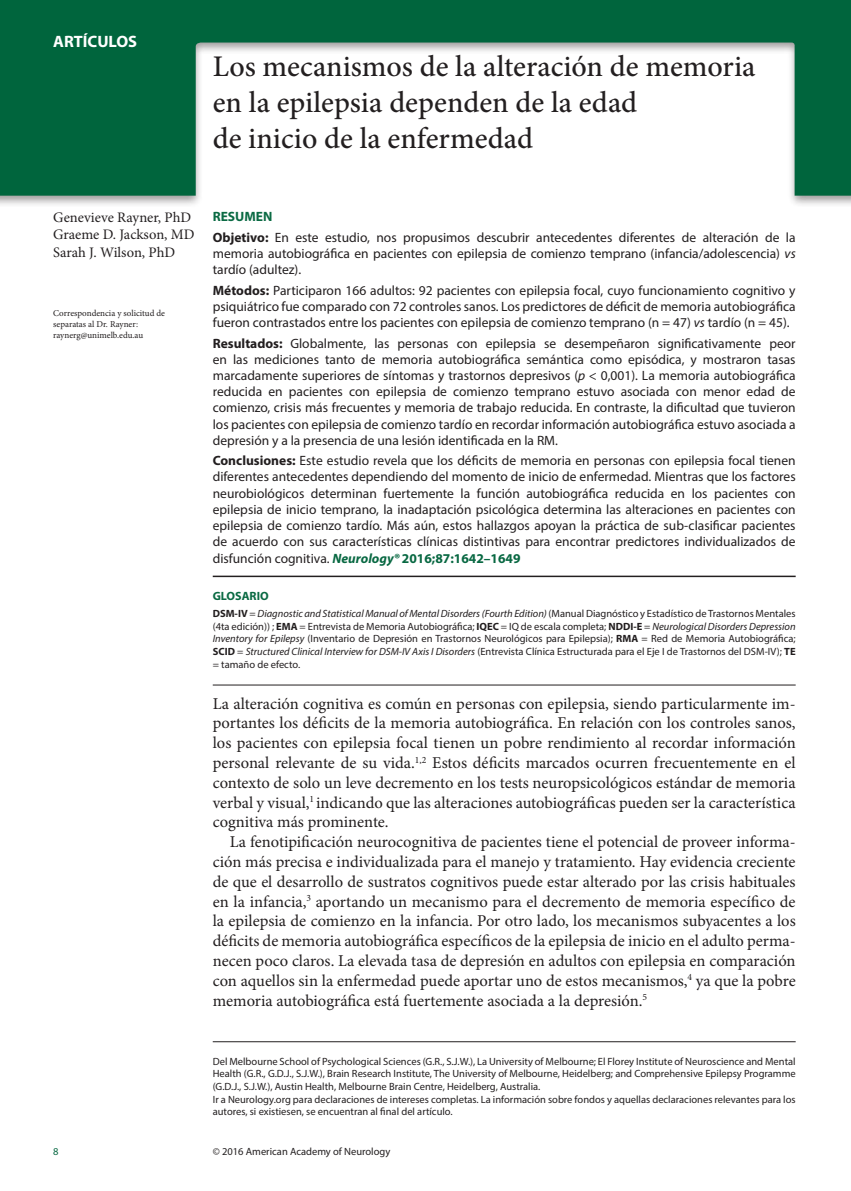
<style>
.page{position:relative;width:851px;height:1191px;background:#fff}
.page>*{position:absolute;margin:0;border:0;box-sizing:border-box;transform-origin:0 0}
.t1{font:500 30px/36px "Minion Pro";color:#231f20}
.t2{font:16.5px/19.8px "Minion Pro";color:#221e1f;text-align:justify}
.t3{font:700 16.5px "Myriad Pro";color:#fff}
.t4{font:14.55px/17.4px "Minion Pro";color:#231f20}
.t5{font:13.5px/16.2px "Myriad Pro";color:#221e1f;text-align:justify}
.t6{font:700 12px "Myriad Pro";color:#0a6a43}
.t7{font:10.5px/12.6px "Myriad Pro";color:#231f20}
.t8{font:10.5px/12.6px "Myriad Pro";color:#221e1f;text-align:justify}
.t9{font:10.5px "Myriad Pro";color:#086842}
.t10{font:9px/10.8px "Minion Pro";color:#231f20}
.s1{font-weight:700;color:#0a6a43}
.s2{font-weight:700}
.s3{font-style:italic}
.s4{font-weight:700;font-style:italic;color:#086842}
.s5{font-weight:700;color:#086842}
</style>
<div class="page">
<div style="left:0;top:0;width:850px;height:208px;background:#231f20;opacity:.46"></div>
<svg style="left:0;top:0;width:850px;height:196px"></svg>
<hr style="left:213px;top:575px;width:582px;height:2px;background:#231f20">
<hr style="left:213px;top:684px;width:582px;height:1px;background:#231f20">
<hr style="left:213px;top:1041px;width:582px;height:1px;background:#231f20">
<p class="t3" style="left:53px;top:31px;width:85px">ARTÍCULOS</p>
<h1 class="t1" style="left:213px;top:48px;width:544px">Los mecanismos de la alteración de memoria en la epilepsia dependen de la edad<br>de inicio de la enfermedad</h1>
<p class="t4" style="left:53px;top:208px;width:143px">Genevieve Rayner, PhD<br>Graeme D. Jackson, MD<br>Sarah J. Wilson, PhD</p>
<p class="t10" style="left:53px;top:308px;width:113px">Correspondencia y solicitud de separatas al Dr. Rayner: raynerg@unimelb.edu.au</p>
<p class="t5" style="left:213px;top:206px;width:584px;line-height:20.4px"><span class="s1">RESUMEN<br></span><span class="s2">Objetivo:</span> En este estudio, nos propusimos descubrir antecedentes diferentes de alteración de la</p>
<p class="t5" style="left:213px;top:245px;width:584px">memoria autobiográfica en pacientes con epilepsia de comienzo temprano (infancia/adolescencia) <span class="s3">vs </span>tardío (adultez).</p>
<p class="t5" style="left:213px;top:282px;width:584px"><span class="s2">Métodos:</span> Participaron 166 adultos: 92 pacientes con epilepsia focal, cuyo funcionamiento cognitivo y psiquiátrico fue comparado con 72 controles sanos. Los predictores de déficit de memoria autobiográfica fueron contrastados entre los pacientes con epilepsia de comienzo temprano (n = 47) <span class="s3">vs</span> tardío (n = 45).</p>
<p class="t5" style="left:213px;top:335px;width:584px"><span class="s2">Resultados:</span> Globalmente, las personas con epilepsia se desempeñaron significativamente peor en las mediciones tanto de memoria autobiográfica semántica como episódica, y mostraron tasas marcadamente superiores de síntomas y trastornos depresivos (<span class="s3">p</span> &lt; 0,001). La memoria autobiográfica reducida en pacientes con epilepsia de comienzo temprano estuvo asociada con menor edad de comienzo, crisis más frecuentes y memoria de trabajo reducida. En contraste, la dificultad que tuvieron los pacientes con epilepsia de comienzo tardío en recordar información autobiográfica estuvo asociada a depresión y a la presencia de una lesión identificada en la RM.</p>
<p class="t5" style="left:213px;top:452px;width:584px"><span class="s2">Conclusiones:</span> Este estudio revela que los déficits de memoria en personas con epilepsia focal tienen diferentes antecedentes dependiendo del momento de inicio de enfermedad. Mientras que los factores neurobiológicos determinan fuertemente la función autobiográfica reducida en los pacientes con epilepsia de inicio temprano, la inadaptación psicológica determina las alteraciones en pacientes con epilepsia de comienzo tardío. Más aún, estos hallazgos apoyan la práctica de sub-clasificar pacientes de acuerdo con sus características clínicas distintivas para encontrar predictores individualizados de disfunción cognitiva. <span class="s4">Neurology®</span> <span class="s5">2016;87:1642–1649</span></p>
<p class="t6" style="left:213px;top:588px;width:57px">GLOSARIO</p>
<p class="t8" style="left:213px;top:607px;width:584px"><span class="s2">DSM-IV</span> = <span class="s3">Diagnostic and Statistical Manual of Mental Disorders (Fourth Edition)</span> (Manual Diagnóstico y Estadístico de Trastornos Mentales (4ta edición)) ; <span class="s2">EMA</span> = Entrevista de Memoria Autobiográfica; <span class="s2">IQEC</span> = IQ de escala completa; <span class="s2">NDDI-E</span> = <span class="s3">Neurological Disorders Depression Inventory for Epilepsy</span> (Inventario de Depresión en Trastornos Neurológicos para Epilepsia); <span class="s2">RMA</span> = Red de Memoria Autobiográfica; <span class="s2">SCID</span> = <span class="s3">Structured Clinical Interview for DSM-IV Axis I Disorders</span> (Entrevista Clínica Estructurada para el Eje I de Trastornos del DSM-IV); <span class="s2">TE </span>= tamaño de efecto.</p>
<p class="t2" style="left:213px;top:693px;width:584px">La alteración cognitiva es común en personas con epilepsia, siendo particularmente im&shy;portantes los déficits de la memoria autobiográfica. En relación con los controles sanos, los pacientes con epilepsia focal tienen un pobre rendimiento al recordar información personal relevante de su vida.<sup>1,2</sup> Estos déficits marcados ocurren frecuentemente en el contexto de solo un leve decremento en los tests neuropsicológicos estándar de memoria verbal y visual,<sup>1</sup> indicando que las alteraciones autobiográficas pueden ser la característica cognitiva más prominente.</p>
<p class="t2" style="left:213px;top:832px;width:584px;text-indent:17px">La fenotipificación neurocognitiva de pacientes tiene el potencial de proveer informa&shy;ción más precisa e individualizada para el manejo y tratamiento. Hay evidencia creciente de que el desarrollo de sustratos cognitivos puede estar alterado por las crisis habituales en la infancia,<sup>3</sup> aportando un mecanismo para el decremento de memoria específico de la epilepsia de comienzo en la infancia. Por otro lado, los mecanismos subyacentes a los déficits de memoria autobiográfica específicos de la epilepsia de inicio en el adulto perma&shy;necen poco claros. La elevada tasa de depresión en adultos con epilepsia en comparación con aquellos sin la enfermedad puede aportar uno de estos mecanismos,<sup>4</sup> ya que la pobre memoria autobiográfica está fuertemente asociada a la depresión.<sup>5</sup></p>
<p class="t7" style="left:213px;top:1055px;width:584px">Del Melbourne School of Psychological Sciences (G.R., S.J.W.), La University of Melbourne; El Florey Institute of Neuroscience and Mental Health (G.R., G.D.J., S.J.W.), Brain Research Institute, The University of Melbourne, Heidelberg; and Comprehensive Epilepsy Programme (G.D.J., S.J.W.), Austin Health, Melbourne Brain Centre, Heidelberg, Australia.<br>Ir a Neurology.org para declaraciones de intereses completas. La información sobre fondos y aquellas declaraciones relevantes para los autores, si existiesen, se encuentran al final del artículo.</p>
<p class="t9" style="left:53px;top:1144px;width:7px">8</p>
<p class="t7" style="left:213px;top:1145px;width:179px">© 2016 American Academy of Neurology</p>
</div>
